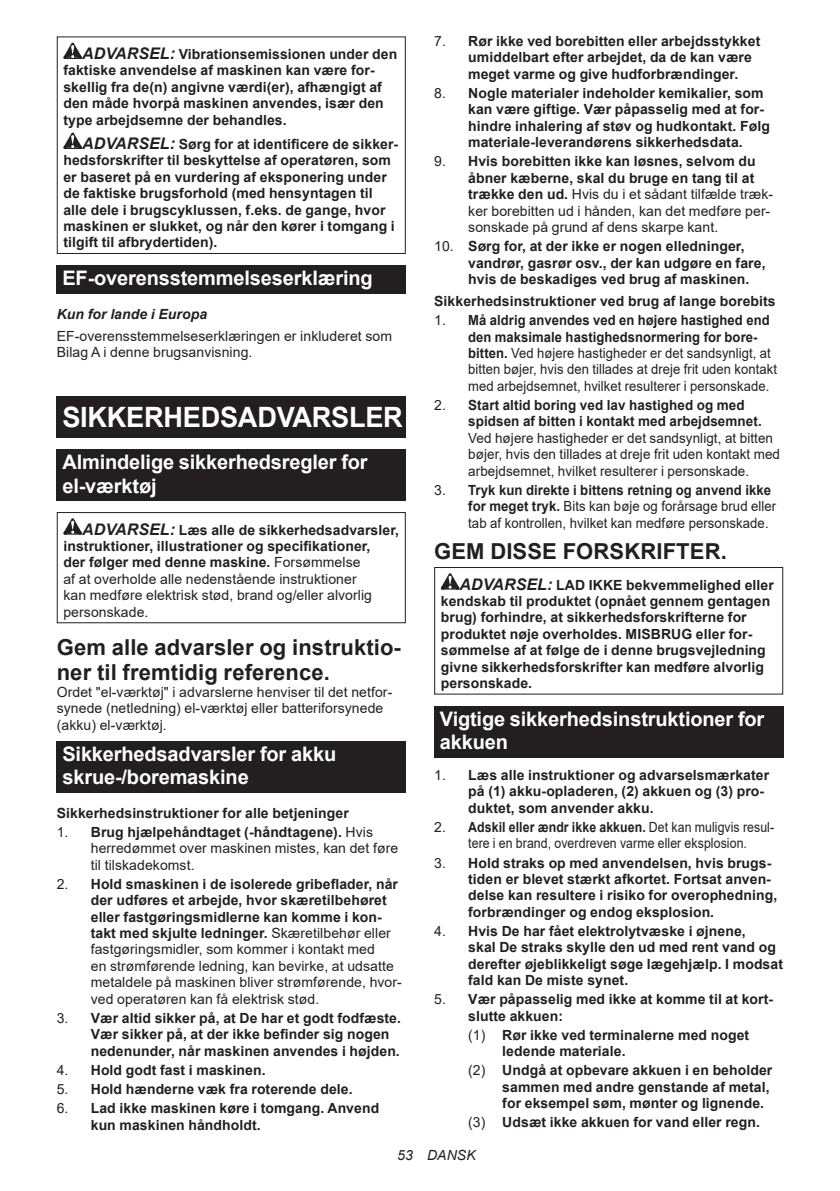
<style>
.page{position:relative;width:840px;height:1191px;background:#fff}
.page>*{position:absolute;margin:0;border:0;box-sizing:border-box;transform-origin:0 0}
.t1{font:700 28px "Arial";letter-spacing:-.01em;color:#fff}
.t2{font:700 22px/25.8px "Arial";letter-spacing:.005em;color:#231f20}
.t3{font:700 20px/23.4px "Arial";letter-spacing:-.01em;color:#fff}
.t4{font:700 14px/16.4px "Arial";letter-spacing:.005em;color:#231f20}
.t5{font:14px/16.4px "Arial";letter-spacing:.005em;color:#231f20}
.t6{font:14px/16.4px "Arial";letter-spacing:.005em;color:#231f20;scale:.96 1}
.t7{font:700 14px/16.4px "Arial";letter-spacing:.005em;color:#231f20;scale:.96 1}
.t8{font:italic 700 14px "Arial";letter-spacing:.005em;color:#231f20}
.t9{font:italic 14px "Arial";letter-spacing:.005em;color:#231f20}
.s1{font-style:italic;font-size:16px}
.s2{font-weight:700;font-style:italic;font-size:16px}
.s3{font-weight:700}
.s4{font-weight:400}
</style>
<div class="page">
<svg style="left:63px;top:43px;width:19px;height:16px"></svg>
<svg style="left:63px;top:133px;width:19px;height:16px"></svg>
<div style="left:57px;top:36px;width:348px;height:218px;border:1px solid #231f20"></div>
<div style="left:57px;top:265px;width:348px;height:29px;background:#231f20"></div>
<div style="left:57px;top:397px;width:348px;height:41px;background:#231f20"></div>
<div style="left:57px;top:449px;width:348px;height:52px;background:#231f20"></div>
<svg style="left:63px;top:518px;width:19px;height:16px"></svg>
<div style="left:57px;top:512px;width:348px;height:111px;border:1px solid #231f20"></div>
<div style="left:57px;top:741px;width:348px;height:52px;background:#231f20"></div>
<svg style="left:440px;top:573px;width:19px;height:16px"></svg>
<div style="left:434px;top:567px;width:348px;height:127px;border:1px solid #231f20"></div>
<div style="left:434px;top:706px;width:348px;height:52px;background:#231f20"></div>
<p class="t4" style="left:63px;top:46px;width:335px;text-indent:19px"><span class="s1">ADVARSEL:</span> Vibrationsemissionen under den faktiske anvendelse af maskinen kan være for&shy;skellig fra de(n) angivne værdi(er), afhængigt af den måde hvorpå maskinen anvendes, især den type arbejdsemne der behandles.</p>
<p class="t4" style="left:63px;top:136px;width:336px;text-indent:19px"><span class="s1">ADVARSEL:</span> Sørg for at identificere de sikker&shy;hedsforskrifter til beskyttelse af operatøren, som er baseret på en vurdering af eksponering under de faktiske brugsforhold (med hensyntagen til alle dele i brugscyklussen, f.eks. de gange, hvor maskinen er slukket, og når den kører i tomgang i tilgift til afbrydertiden).</p>
<h3 class="t3" style="left:62px;top:267px;width:312px">EF-overensstemmelseserklæring</h3>
<p class="t8" style="left:57px;top:304px;width:152px">Kun for lande i Europa</p>
<p class="t5" style="left:57px;top:327px;width:336px">EF-overensstemmelseserklæringen er inkluderet som<br>Bilag A i denne brugsanvisning.</p>
<h1 class="t1" style="left:62px;top:397px;width:342px">SIKKERHEDSADVARSLER</h1>
<h3 class="t3" style="left:62px;top:451px;width:307px">Almindelige sikkerhedsregler for el-værktøj</h3>
<p class="t5" style="left:63px;top:521px;width:337px;text-indent:19px"><span class="s2">ADVARSEL:</span> <span class="s3">Læs alle de sikkerhedsadvarsler, instruktioner, illustrationer og specifikationer,<br>der følger med denne maskine.</span> Forsømmelse<br>af at overholde alle nedenstående instruktioner<br>kan medføre elektrisk stød, brand og/eller alvorlig personskade.</p>
<h2 class="t2" style="left:57px;top:634px;width:345px">Gem alle advarsler og instruktio&shy;ner til fremtidig reference.</h2>
<p class="t5" style="left:57px;top:683px;width:337px">Ordet "el-værktøj" i advarslerne henviser til det netfor&shy;synede (netledning) el-værktøj eller batteriforsynede (akku) el-værktøj.</p>
<h3 class="t3" style="left:62px;top:742px;width:275px">Sikkerhedsadvarsler for akku skrue-/boremaskine</h3>
<p class="t4" style="left:57px;top:804px;width:293px">Sikkerhedsinstruktioner for alle betjeninger</p>
<p class="t5" style="left:91px;top:823px;width:309px;text-indent:-34px">1. <span class="s3">Brug hjælpehåndtaget (-håndtagene).</span> Hvis herredømmet over maskinen mistes, kan det føre til tilskadekomst.</p>
<p class="t5" style="left:91px;top:875px;width:312px;text-indent:-34px">2. <span class="s3">Hold smaskinen i de isolerede gribeflader, når der udføres et arbejde, hvor skæretilbehøret eller fastgøringsmidlerne kan komme i kon&shy;takt med skjulte ledninger.</span> Skæretilbehør eller fastgøringsmidler, som kommer i kontakt med<br>en strømførende ledning, kan bevirke, at udsatte metaldele på maskinen bliver strømførende, hvor&shy;ved operatøren kan få elektrisk stød.</p>
<p class="t4" style="left:91px;top:1010px;width:311px;text-indent:-34px"><span class="s4">3.</span> Vær altid sikker på, at De har et godt fodfæste.<br>Vær sikker på, at der ikke befinder sig nogen nedenunder, når maskinen anvendes i højden.</p>
<p class="t4" style="left:57px;top:1061px;width:210px"><span class="s4">4.</span> Hold godt fast i maskinen.</p>
<p class="t4" style="left:57px;top:1081px;width:297px"><span class="s4">5.</span> Hold hænderne væk fra roterende dele.</p>
<p class="t4" style="left:91px;top:1100px;width:290px;text-indent:-34px"><span class="s4">6.</span> Lad ikke maskinen køre i tomgang. Anvend kun maskinen håndholdt.</p>
<p class="t4" style="left:468px;top:33px;width:293px;text-indent:-34px"><span class="s4">7.</span> Rør ikke ved borebitten eller arbejdsstykket umiddelbart efter arbejdet, da de kan være meget varme og give hudforbrændinger.</p>
<p class="t4" style="left:468px;top:85px;width:303px;text-indent:-34px"><span class="s4">8.</span> Nogle materialer indeholder kemikalier, som kan være giftige. Vær påpasselig med at for&shy;hindre inhalering af støv og hudkontakt. Følg materiale-leverandørens sikkerhedsdata.</p>
<p class="t5" style="left:468px;top:153px;width:306px;text-indent:-34px">9. <span class="s3">Hvis borebitten ikke kan løsnes, selvom du åbner kæberne, skal du bruge en tang til at trække den ud.</span> Hvis du i et sådant tilfælde træk&shy;ker borebitten ud i hånden, kan det medføre per&shy;sonskade på grund af dens skarpe kant.</p>
<p class="t4" style="left:468px;top:238px;width:298px;text-indent:-34px"><span class="s4">10.</span> Sørg for, at der ikke er nogen elledninger, vandrør, gasrør osv., der kan udgøre en fare, hvis de beskadiges ved brug af maskinen.</p>
<p class="t4" style="left:434px;top:293px;width:343px">Sikkerhedsinstruktioner ved brug af lange borebits</p>
<p class="t5" style="left:468px;top:312px;width:310px;text-indent:-34px">1. <span class="s3">Må aldrig anvendes ved en højere hastighed end den maksimale hastighedsnormering for bore&shy;bitten.</span> Ved højere hastigheder er det sandsynligt, at bitten bøjer, hvis den tillades at dreje frit uden kontakt med arbejdsemnet, hvilket resulterer i personskade.</p>
<p class="t7" style="left:468px;top:397px;width:307px;text-indent:-34px"><span class="s4">2.</span> Start altid boring ved lav hastighed og med spidsen af bitten i kontakt med arbejdsemnet.</p>
<p class="t6" style="left:468px;top:429px;width:326px">Ved højere hastigheder er det sandsynligt, at bitten bøjer, hvis den tillades at dreje frit uden kontakt med arbejdsemnet, hvilket resulterer i personskade.</p>
<p class="t5" style="left:468px;top:481px;width:309px;text-indent:-34px">3. <span class="s3">Tryk kun direkte i bittens retning og anvend ikke for meget tryk.</span> Bits kan bøje og forårsage brud eller tab af kontrollen, hvilket kan medføre personskade.</p>
<h2 class="t2" style="left:434px;top:538px;width:294px">GEM DISSE FORSKRIFTER.</h2>
<p class="t4" style="left:440px;top:576px;width:334px;text-indent:19px"><span class="s1">ADVARSEL:</span> LAD IKKE bekvemmelighed eller kendskab til produktet (opnået gennem gentagen brug) forhindre, at sikkerhedsforskrifterne for produktet nøje overholdes. MISBRUG eller for&shy;sømmelse af at følge de i denne brugsvejledning givne sikkerhedsforskrifter kan medføre alvorlig personskade.</p>
<h3 class="t3" style="left:439px;top:707px;width:326px">Vigtige sikkerhedsinstruktioner for akkuen</h3>
<p class="t4" style="left:468px;top:767px;width:302px;text-indent:-34px"><span class="s4">1.</span> Læs alle instruktioner og advarselsmærkater på (1) akku-opladeren, (2) akkuen og (3) pro&shy;duktet, som anvender akku.</p>
<p class="t5" style="left:434px;top:818px;width:341px;text-align:center">2. <span class="s3">Adskil eller ændr ikke akkuen.</span> Det kan muligvis resul&shy;tere i en brand, overdreven varme eller eksplosion.</p>
<p class="t4" style="left:468px;top:854px;width:310px;text-indent:-34px"><span class="s4">3.</span> Hold straks op med anvendelsen, hvis brugs&shy;tiden er blevet stærkt afkortet. Fortsat anven&shy;delse kan resultere i risiko for overophedning, forbrændinger og endog eksplosion.</p>
<p class="t4" style="left:468px;top:923px;width:316px;text-indent:-34px"><span class="s4">4.</span> Hvis De har fået elektrolytvæske i øjnene,<br>skal De straks skylle den ud med rent vand og derefter øjeblikkeligt søge lægehjælp. I modsat fald kan De miste synet.</p>
<p class="t4" style="left:468px;top:991px;width:306px;text-indent:-34px"><span class="s4">5.</span> Vær påpasselig med ikke at komme til at kort&shy;slutte akkuen:</p>
<p class="t4" style="left:502px;top:1027px;width:248px;text-indent:-34px"><span class="s4">(1)</span> Rør ikke ved terminalerne med noget ledende materiale.</p>
<p class="t4" style="left:502px;top:1062px;width:271px;text-indent:-34px"><span class="s4">(2)</span> Undgå at opbevare akkuen i en beholder sammen med andre genstande af metal, for eksempel søm, mønter og lignende.</p>
<p class="t4" style="left:468px;top:1114px;width:293px"><span class="s4">(3)</span> Udsæt ikke akkuen for vand eller regn.</p>
<p class="t9" style="left:397px;top:1146px;width:80px">53 DANSK</p>
</div>
